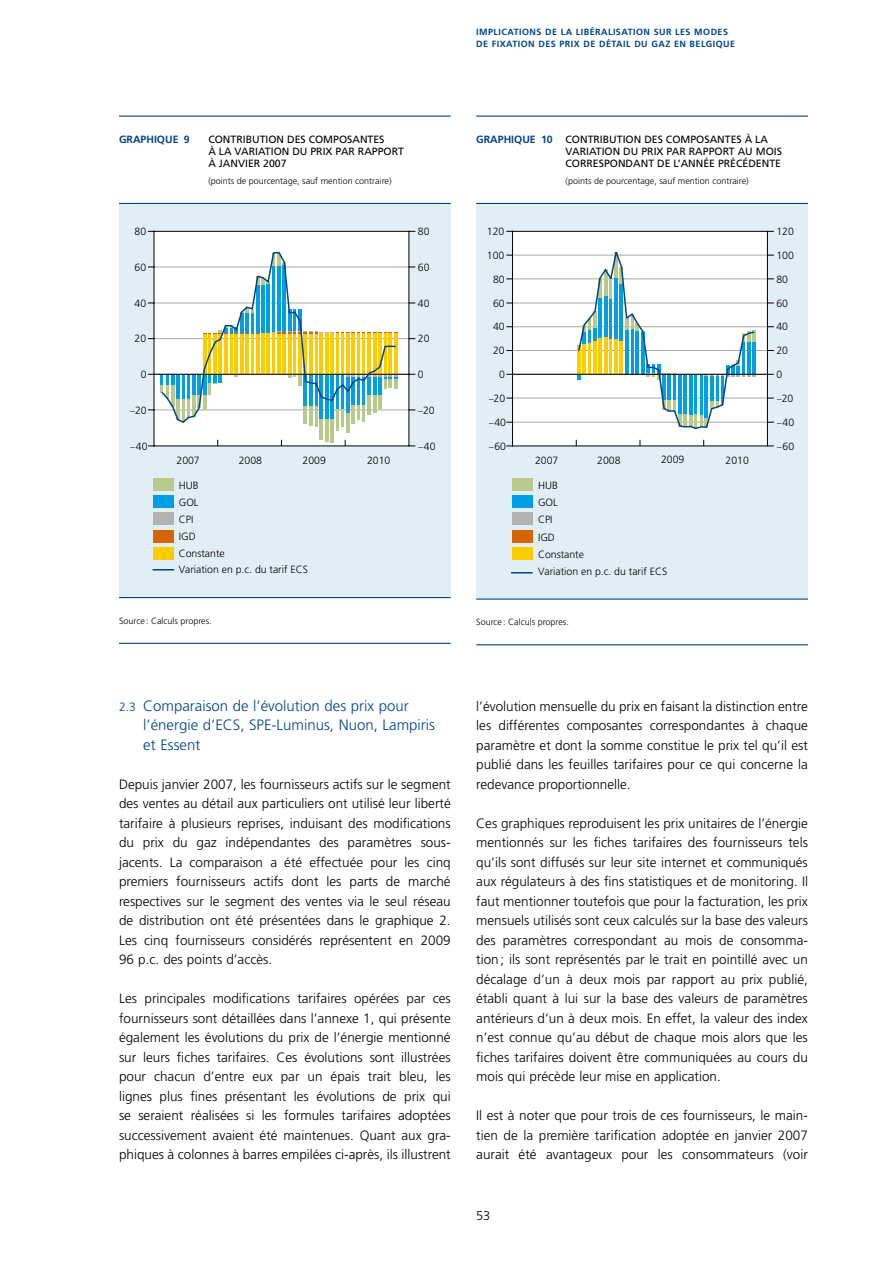
<style>
.page{position:relative;width:893px;height:1263px;background:#fff}
.page>*{position:absolute;margin:0;border:0;box-sizing:border-box;transform-origin:0 0}
.t1{font:300 15px/19.5px "Frutiger LT";color:#048}
.t2{font:300 13.5px/19.5px "Frutiger LT";color:#000;text-align:justify}
.t3{font:300 12.75px "Frutiger LT";color:#000}
.t4{font:300 10.5px/17.1px "Frutiger LT";color:#000}
.t5{font:10.5px/12px "Frutiger LT";color:#000}
.t6{font:700 10.5px "Frutiger LT";color:#048}
.t7{font:300 9px "Frutiger LT";color:#000}
.t8{font:700 9px/12px "Frutiger LT";letter-spacing:.05em;color:#048}
.s1{font-weight:700;color:#048}
.s2{font-size:9px}
.s3{font-size:12px}
</style>
<div class="page">
<div style="left:119px;top:203px;width:332px;height:394px;background:#e2eef5"></div>
<hr style="left:119px;top:115px;width:332px;height:2px;background:#048">
<hr style="left:119px;top:203px;width:332px;height:1px;background:#048">
<hr style="left:119px;top:597px;width:332px;height:1px;background:#048">
<hr style="left:119px;top:643px;width:332px;height:1px;background:#048">
<div style="left:153px;top:547px;width:21px;height:13px;background:#fc0"></div>
<div style="left:153px;top:530px;width:21px;height:12px;background:#d36602"></div>
<div style="left:153px;top:495px;width:21px;height:13px;background:#009fe3"></div>
<div style="left:153px;top:478px;width:21px;height:13px;background:#b9c88b"></div>
<div style="left:153px;top:512px;width:21px;height:12px;background:#b3b2b2"></div>
<svg style="left:153px;top:569px;width:21px;height:1px"></svg>
<div style="left:154px;top:231px;width:255px;height:215px;background:#fff"></div>
<hr style="left:154px;top:267px;width:255px;height:1px;background:#a8a8a7">
<hr style="left:154px;top:303px;width:255px;height:1px;background:#a8a8a7">
<hr style="left:154px;top:338px;width:255px;height:1px;background:#a8a8a7">
<hr style="left:154px;top:409px;width:255px;height:1px;background:#a8a8a7">
<hr style="left:309px;top:406px;width:3px;height:19px;background:#b9c88b">
<hr style="left:315px;top:406px;width:2px;height:20px;background:#b9c88b">
<hr style="left:320px;top:419px;width:3px;height:21px;background:#b9c88b">
<hr style="left:325px;top:419px;width:3px;height:23px;background:#b9c88b">
<hr style="left:330px;top:419px;width:4px;height:24px;background:#b9c88b">
<hr style="left:336px;top:408px;width:3px;height:23px;background:#b9c88b">
<hr style="left:341px;top:408px;width:3px;height:19px;background:#b9c88b">
<hr style="left:346px;top:412px;width:3px;height:21px;background:#b9c88b">
<hr style="left:154px;top:374px;width:255px;height:1px;background:#000">
<svg style="left:148px;top:251px;width:249px;height:173px"></svg>
<div style="left:476px;top:203px;width:332px;height:396px;background:#e2eef5"></div>
<hr style="left:476px;top:116px;width:332px;height:1px;background:#048">
<hr style="left:476px;top:203px;width:332px;height:1px;background:#048">
<hr style="left:476px;top:598px;width:332px;height:2px;background:#048">
<hr style="left:476px;top:644px;width:332px;height:1px;background:#048">
<div style="left:512px;top:547px;width:20px;height:13px;background:#fc0"></div>
<div style="left:512px;top:530px;width:20px;height:12px;background:#d36602"></div>
<div style="left:512px;top:495px;width:20px;height:13px;background:#009fe3"></div>
<div style="left:512px;top:478px;width:20px;height:13px;background:#b9c88b"></div>
<div style="left:512px;top:512px;width:20px;height:12px;background:#b3b2b2"></div>
<svg style="left:511px;top:572px;width:22px;height:1px"></svg>
<div style="left:512px;top:231px;width:255px;height:215px;background:#fff"></div>
<hr style="left:512px;top:255px;width:256px;height:1px;background:#a8a8a7">
<hr style="left:512px;top:278px;width:256px;height:1px;background:#a8a8a7">
<hr style="left:512px;top:303px;width:256px;height:1px;background:#a8a8a7">
<hr style="left:512px;top:326px;width:256px;height:1px;background:#a8a8a7">
<hr style="left:512px;top:350px;width:256px;height:1px;background:#a8a8a7">
<hr style="left:512px;top:398px;width:256px;height:1px;background:#a8a8a7">
<hr style="left:512px;top:422px;width:256px;height:1px;background:#a8a8a7">
<hr style="left:512px;top:374px;width:256px;height:1px;background:#000">
<svg style="left:577px;top:252px;width:179px;height:177px"></svg>
<div style="left:512px;top:231px;width:256px;height:215px;border:1px solid #000"></div>
<p class="t8" style="left:476px;top:26px;width:260px">IMPLICATIONS DE LA LIBÉRALISATION SUR LES MODES<br>DE FIXATION DES PRIX DE DÉTAIL DU GAZ EN BELGIQUE</p>
<p class="t6" style="left:119px;top:134px;width:72px">GRAPHIQUE 9</p>
<p class="t5" style="left:208px;top:134px;width:197px">CONTRIB UTION DES COMPOSANTES<br>À LA VARIATION DU PRIX PAR RAPPORT<br>À JANVIER 2007</p>
<p class="t7" style="left:208px;top:176px;width:185px">(points de pourcentage, sauf mention contraire)</p>
<p class="t5" style="left:566px;top:134px;width:218px;text-indent:-89px"><span class="s1">GRAPHIQUE 10</span> CONTRIB UTION DES COMPOSANTES À LA<br>VARIATION DU PRIX PAR RAPPORT AU MOIS<br>CORRESPONDANT DE L’ANNÉ E PRÉCÉD ENTE</p>
<p class="t7" style="left:566px;top:176px;width:185px">(points de pourcentage, sauf mention contraire)</p>
<p class="t4" style="left:135px;top:223px;width:13px">80</p>
<p class="t4" style="left:418px;top:223px;width:13px">80</p>
<p class="t4" style="left:487px;top:223px;width:19px">120</p>
<p class="t4" style="left:776px;top:223px;width:19px">120</p>
<p class="t4" style="left:487px;top:247px;width:19px">100</p>
<p class="t4" style="left:776px;top:247px;width:19px">100</p>
<p class="t4" style="left:135px;top:259px;width:13px">60</p>
<p class="t4" style="left:418px;top:259px;width:13px">60</p>
<p class="t4" style="left:493px;top:271px;width:13px">80</p>
<p class="t4" style="left:776px;top:271px;width:13px">80</p>
<p class="t4" style="left:135px;top:295px;width:13px">40</p>
<p class="t4" style="left:418px;top:295px;width:13px">40</p>
<p class="t4" style="left:493px;top:295px;width:13px">60</p>
<p class="t4" style="left:776px;top:295px;width:13px">60</p>
<p class="t4" style="left:493px;top:318px;width:13px">40</p>
<p class="t4" style="left:776px;top:318px;width:13px">40</p>
<p class="t4" style="left:135px;top:330px;width:13px">20</p>
<p class="t4" style="left:418px;top:330px;width:13px">20</p>
<p class="t4" style="left:493px;top:342px;width:13px">20</p>
<p class="t4" style="left:776px;top:342px;width:13px">20</p>
<p class="t4" style="left:141px;top:366px;width:7px">0</p>
<p class="t4" style="left:418px;top:366px;width:7px">0</p>
<p class="t4" style="left:499px;top:366px;width:7px">0</p>
<p class="t4" style="left:776px;top:366px;width:7px">0</p>
<p class="t4" style="left:489px;top:390px;width:18px"><span class="s2">–</span>20</p>
<p class="t4" style="left:777px;top:390px;width:18px"><span class="s2">–</span>20</p>
<p class="t4" style="left:131px;top:402px;width:18px"><span class="s2">–</span>20</p>
<p class="t4" style="left:419px;top:402px;width:18px"><span class="s2">–</span>20</p>
<p class="t4" style="left:489px;top:414px;width:19px"><span class="s2">–</span>40</p>
<p class="t4" style="left:777px;top:414px;width:19px"><span class="s2">–</span>40</p>
<p class="t4" style="left:131px;top:437px;width:19px"><span class="s2">–</span>40</p>
<p class="t4" style="left:419px;top:437px;width:19px"><span class="s2">–</span>40</p>
<p class="t4" style="left:489px;top:437px;width:19px"><span class="s2">–</span>60</p>
<p class="t4" style="left:777px;top:437px;width:19px"><span class="s2">–</span>60</p>
<p class="t4" style="left:176px;top:451px;width:25px">2007</p>
<p class="t4" style="left:239px;top:451px;width:25px">2008</p>
<p class="t4" style="left:303px;top:452px;width:25px">2009</p>
<p class="t4" style="left:367px;top:451px;width:25px">2010</p>
<p class="t4" style="left:535px;top:451px;width:25px">2007</p>
<p class="t4" style="left:597px;top:451px;width:25px">2008</p>
<p class="t4" style="left:661px;top:451px;width:25px">2009</p>
<p class="t4" style="left:725px;top:451px;width:25px">2010</p>
<p class="t4" style="left:179px;top:477px;width:48px">HUB<br>GOL<br>CPI<br>IGD<br>Constante</p>
<p class="t4" style="left:179px;top:561px;width:131px">Variation en p.c. du tarif ECS</p>
<p class="t4" style="left:538px;top:477px;width:131px">HUB<br>GOL<br>CPI<br>IGD<br>Constante<br>Variation en p.c. du tarif ECS</p>
<p class="t7" style="left:119px;top:616px;width:94px">Source: Calculs propres.</p>
<p class="t7" style="left:476px;top:617px;width:94px">Source : Calculs propres.</p>
<p class="t1" style="left:143px;top:696px;width:293px;text-indent:-24px"><span class="s3">2.3</span> Comparaison de l’évolution des prix pour l’énergie d’ECS, SPE-Luminus, Nuon, Lampiris et Essent</p>
<p class="t2" style="left:119px;top:775px;width:333px">Depuis janvier 2007, les fournisseurs actifs sur le segment des ventes au détail aux particuliers ont utilisé leur liberté tarifaire à plusieurs reprises, induisant des modifications du prix du gaz indépendantes des paramètres sous&shy;jacents. La comparaison a été effectuée pour les cinq premiers fournisseurs actifs dont les parts de marché respectives sur le segment des ventes via le seul réseau de distribution ont été présentées dans le graphique 2.<br>Les cinq fournisseurs considérés représentent en 2009<br>96 p.c. des points d’accès.</p>
<p class="t2" style="left:119px;top:989px;width:333px">Les principales modifications tarifaires opérées par ces fournisseurs sont détaillées dans l’annexe 1, qui présente également les évolutions du prix de l’énergie mentionné sur leurs fiches tarifaires. Ces évolutions sont illustrées pour chacun d’entre eux par un épais trait bleu, les lignes plus fines présentant les évolutions de prix qui se seraient réalisées si les formules tarifaires adoptées successivement avaient été maintenues. Quant aux gra&shy;phiques à colonnes à barres empilées ci-après, ils illustrent</p>
<p class="t2" style="left:476px;top:696px;width:333px">l’évolution mensuelle du prix en faisant la distinction entre les différentes composantes correspondantes à chaque paramètre et dont la somme constitue le prix tel qu’il est publié dans les feuilles tarifaires pour ce qui concerne la redevance proportionnelle.</p>
<p class="t2" style="left:476px;top:813px;width:333px">Ces graphiques reproduisent les prix unitaires de l’énergie mentionnés sur les fiches tarifaires des fournisseurs tels qu’ils sont diffusés sur leur site internet et communiqués aux régulateurs à des fins statistiques et de monitoring. Il faut mentionner toutefois que pour la facturation, les prix mensuels utilisés sont ceux calculés sur la base des valeurs des paramètres correspondant au mois de consomma&shy;tion; ils sont représentés par le trait en pointillé avec un décalage d’un à deux mois par rapport au prix publié, établi quant à lui sur la base des valeurs de paramètres antérieurs d’un à deux mois. En effet, la valeur des index n’est connue qu’au début de chaque mois alors que les fiches tarifaires doivent être communiquées au cours du mois qui précède leur mise en application.</p>
<p class="t2" style="left:476px;top:1106px;width:333px">Il est à noter que pour trois de ces fournisseurs, le main&shy;tien de la première tarification adoptée en janvier 2007 aurait été avantageux pour les consommateurs (voir</p>
<p class="t3" style="left:476px;top:1209px;width:16px">53</p>
</div>
